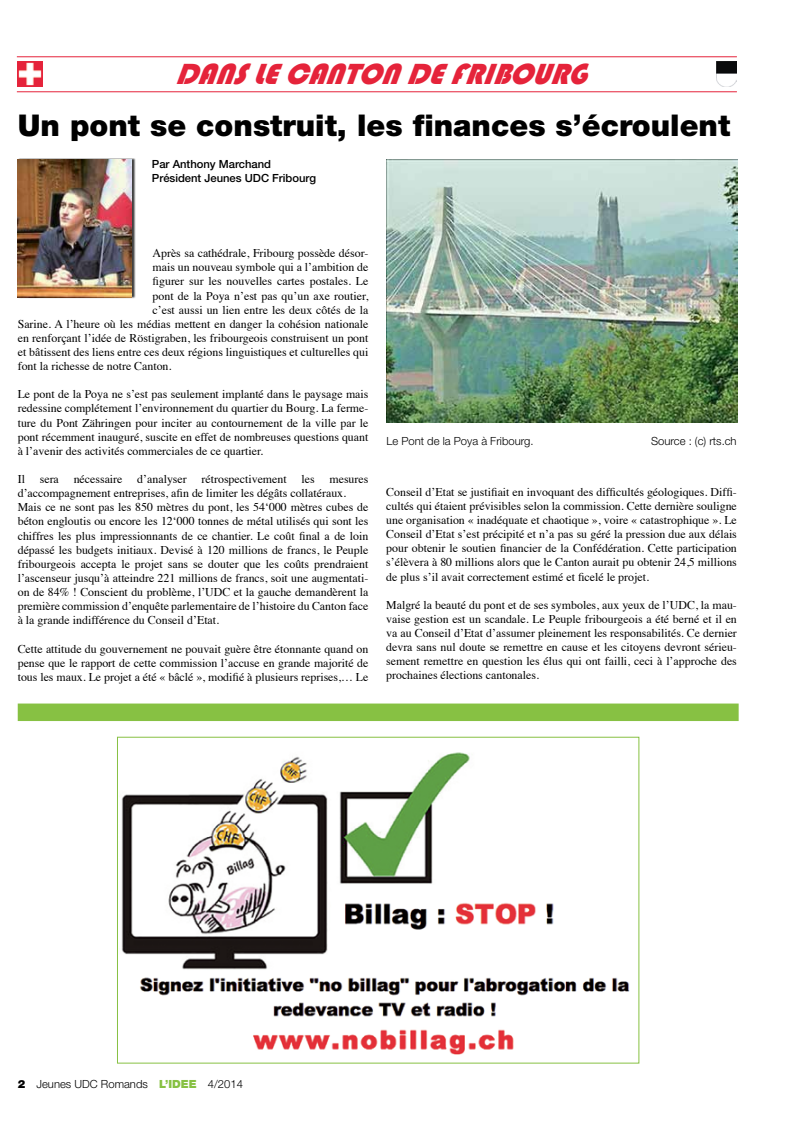
<style>
.page{position:relative;width:791px;height:1134px;background:#fff}
.page>*{position:absolute;margin:0;border:0;box-sizing:border-box;transform-origin:0 0}
.t1{font:900 30px "Helvetica Neue";color:#000}
.t2{font:italic 30px "Bauhaus 93";color:#e5233a}
.t3{font:11.88px/14.1px "Times";color:#000;text-align:justify}
.t4{font:300 11.25px "Helvetica Neue";color:#000}
.t5{font:500 11.25px/14.1px "Helvetica Neue";color:#000}
.s1{font-weight:900}
.s2{font-weight:900;color:#87c143}
</style>
<div class="page">
<div style="left:18px;top:703px;width:720px;height:18px;background:#87c143"></div>
<hr style="left:17px;top:56px;width:719px;height:1px;background:#e5233a">
<hr style="left:17px;top:91px;width:719px;height:1px;background:#e5233a">
<img style="left:18px;top:62px;width:25px;height:25px">
<img style="left:716px;top:62px;width:20px;height:25px">
<div style="left:18px;top:158px;width:117px;height:141px;background:#000;opacity:.75"></div>
<img style="left:18px;top:159px;width:114px;height:138px">
<img style="left:386px;top:159px;width:351px;height:264px">
<img style="left:121px;top:752px;width:509px;height:303px">
<h1 class="t2" style="left:175px;top:57px;width:425px">DANSLECANTONDEFRIBOURG</h1>
<h1 class="t1" style="left:18px;top:108px;width:713px">Un pont se construit, les finances s’écroulent</h1>
<p class="t5" style="left:152px;top:157px;width:166px">Par Anthony Marchand<br>Président Jeunes UDC Fribourg</p>
<p class="t3" style="left:152px;top:245px;width:217px">Après sa cathédrale, Fribourg possède désor-</p>
<p class="t3" style="left:152px;top:259px;width:217px">mais un nouveau symbole qui a l’ambition de</p>
<p class="t3" style="left:152px;top:273px;width:217px">figurer sur les nouvelles cartes postales. Le</p>
<p class="t3" style="left:152px;top:287px;width:217px">pont de la Poya n’est pas qu’un axe routier,</p>
<p class="t3" style="left:152px;top:302px;width:217px">c’est aussi un lien entre les deux côtés de la</p>
<p class="t3" style="left:18px;top:316px;width:352px">Sarine. A l’heure où les médias mettent en danger la cohésion nationale</p>
<p class="t3" style="left:18px;top:330px;width:352px">en renforçant l’idée de Röstigraben, les fribourgeois construisent un pont</p>
<p class="t3" style="left:18px;top:344px;width:352px">et bâtissent des liens entre ces deux régions linguistiques et culturelles qui</p>
<p class="t3" style="left:18px;top:358px;width:155px">font la richesse de notre Canton.</p>
<p class="t3" style="left:18px;top:386px;width:352px">Le pont de la Poya ne s’est pas seulement implanté dans le paysage mais redessine complétement l’environnement du quartier du Bourg. La ferme&shy;ture du Pont Zähringen pour inciter au contournement de la ville par le pont récemment inauguré, suscite en effet de nombreuses questions quant à l’avenir des activités commerciales de ce quartier.</p>
<p class="t3" style="left:18px;top:471px;width:352px;text-align:left">Il sera nécessaire d’analyser rétrospectivement les mesures d’accompagnement entreprises, afin de limiter les dégâts collatéraux.<br>Mais ce ne sont pas les 850 mètres du pont, les 54‘000 mètres cubes de béton engloutis ou encore les 12‘000 tonnes de métal utilisés qui sont les chiffres les plus impressionnants de ce chantier. Le coût final a de loin dépassé les budgets initiaux. Devisé à 120 millions de francs, le Peuple fribourgeois accepta le projet sans se douter que les coûts prendraient l’ascenseur jusqu’à atteindre 221 millions de francs, soit une augmentati&shy;on de 84% ! Conscient du problème, l’UDC et la gauche demandèrent la première commission d’enquête parlementaire de l’histoire du Canton face à la grande indifférence du Conseil d’Etat.</p>
<p class="t3" style="left:18px;top:640px;width:352px">Cette attitude du gouvernement ne pouvait guère être étonnante quand on pense que le rapport de cette commission l’accuse en grande majorité de tous les maux. Le projet a été « bâclé », modifié à plusieurs reprises,… Le</p>
<p class="t4" style="left:386px;top:434px;width:149px">Le Pont de la Poya à Fribourg.</p>
<p class="t4" style="left:650px;top:434px;width:87px">Source : (c) rts.ch</p>
<p class="t3" style="left:386px;top:484px;width:352px">Conseil d’Etat se justifiait en invoquant des difficultés géologiques. Diffi&shy;cultés qui étaient prévisibles selon la commission. Cette dernière souligne une organisation « inadéquate et chaotique », voire « catastrophique ». Le Conseil d’Etat s’est précipité et n’a pas su géré la pression due aux délais pour obtenir le soutien financier de la Confédération. Cette participation s’élèvera à 80 millions alors que le Canton aurait pu obtenir 24,5 millions de plus s’il avait correctement estimé et ficelé le projet.</p>
<p class="t3" style="left:386px;top:597px;width:352px">Malgré la beauté du pont et de ses symboles, aux yeux de l’UDC, la mau&shy;vaise gestion est un scandale. Le Peuple fribourgeois a été berné et il en va au Conseil d’Etat d’assumer pleinement les responsabilités. Ce dernier devra sans nul doute se remettre en cause et les citoyens devront sérieu&shy;sement remettre en question les élus qui ont failli, ceci à l’approche des prochaines élections cantonales.</p>
<p class="t4" style="left:18px;top:1077px;width:227px"><span class="s1">2</span> Jeunes UDC Romands <span class="s2">L’IDEE</span> 4/2014</p>
</div>
